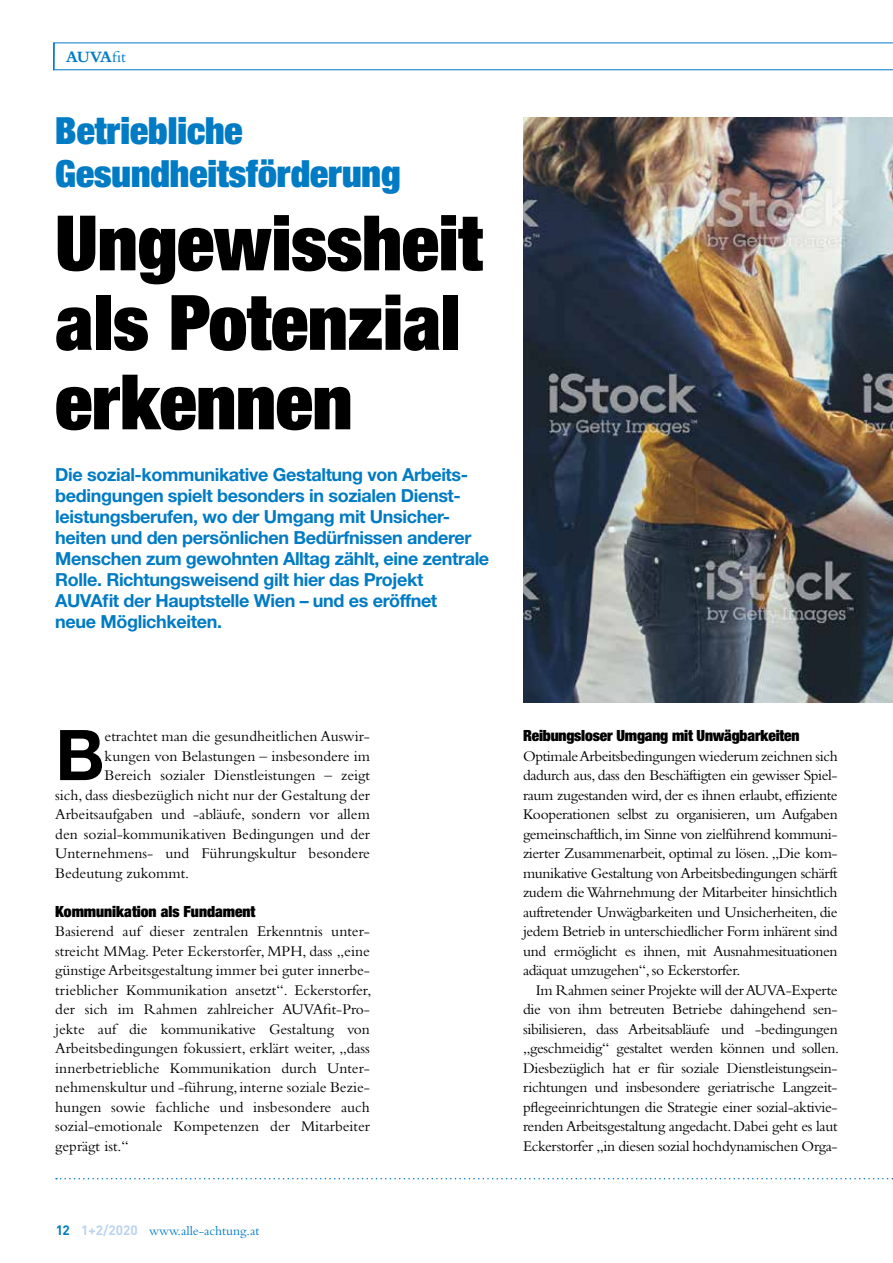
<style>
.page{position:relative;width:893px;height:1263px;background:#fff}
.page>*{position:absolute;margin:0;border:0;box-sizing:border-box;transform-origin:0 0}
.t1{font:900 condensed 76.5px/79.5px "Helvetica Neue LT Std";color:#000}
.t2{font:700 70.05px "Helvetica Neue LT Std";color:#000}
.t3{font:900 condensed 37.5px/43.5px "Helvetica Neue LT Std";color:#007bc4}
.t4{font:700 18px/21px "Helvetica Neue LT Std";letter-spacing:-.02em;color:#007bc4}
.t5{font:700 16.5px "Bembo Std";color:#007bc4}
.t6{font:15.45px/19.5px "Bembo Std";color:#000;text-align:justify}
.t7{font:900 condensed 15.45px "Helvetica Neue LT Std";letter-spacing:-.01em;color:#000}
.t8{font:13.5px "Bembo Std";color:#007bc4}
.s1{font-weight:400}
.s2{font-family:"DIN Pro";font-weight:700}
.s3{font-family:"DIN Pro";font-weight:700;color:#bcd4f0}
</style>
<div class="page">
<svg style="left:56px;top:1178px;width:837px;height:1px"></svg>
<svg style="left:53px;top:42px;width:840px;height:29px"></svg>
<hr style="left:53px;top:43px;width:2px;height:27px;background:#007bc4">
<img style="left:523px;top:117px;width:370px;height:585px">
<p class="t5" style="left:66px;top:47px;width:62px">AUVA<span class="s1">fit</span></p>
<h3 class="t3" style="left:55px;top:108px;width:347px">Betriebliche<br>Gesundheitsförderung</h3>
<h1 class="t1" style="left:55px;top:201px;width:429px">Ungewissheit als Potenzial erkennen</h1>
<p class="t4" style="left:55px;top:464px;width:435px">Die sozial-kommunikative Gestaltung von Arbeits&shy;bedingungen spielt besonders in sozialen Dienst&shy;leistungsberufen, wo der Umgang mit Unsicher&shy;heiten und den persönlichen Bedürfnissen anderer Menschen zum gewohnten Alltag zählt, eine zentrale Rolle. Richtungsweisend gilt hier das Projekt AUVAfit der Hauptstelle Wien – und es eröffnet<br>neue Möglichkeiten.</p>
<h2 class="t2" style="left:55px;top:712px;width:51px">B</h2>
<p class="t6" style="left:105px;top:726px;width:267px">etrachtet man die gesundheitlichen Auswir-</p>
<p class="t6" style="left:105px;top:746px;width:267px">kungen von Belastungen – insbesondere im</p>
<p class="t6" style="left:105px;top:765px;width:267px">Bereich sozialer Dienstleistungen – zeigt</p>
<p class="t6" style="left:55px;top:785px;width:316px">sich, dass diesbezüglich nicht nur der Gestaltung der</p>
<p class="t6" style="left:55px;top:804px;width:316px">Arbeitsaufgaben und -abläufe, sondern vor allem</p>
<p class="t6" style="left:55px;top:824px;width:316px">den sozial-kommunikativen Bedingungen und der</p>
<p class="t6" style="left:55px;top:843px;width:316px">Unternehmens- und Führungskultur besondere</p>
<p class="t6" style="left:55px;top:863px;width:135px">Bedeutung zukommt.</p>
<p class="t7" style="left:55px;top:901px;width:202px">Kommunikation als Fundament</p>
<p class="t6" style="left:55px;top:921px;width:318px">Basierend auf dieser zentralen Erkenntnis unter&shy;streicht MMag. Peter Eckerstorfer, MPH, dass „eine günstige Arbeitsgestaltung immer bei guter innerbe&shy;trieblicher Kommunikation ansetzt“. Eckerstorfer, der sich im Rahmen zahlreicher AUVAfit-Pro&shy;jekte auf die kommunikative Gestaltung von Arbeitsbedingungen fokussiert, erklärt weiter, „dass innerbetriebliche Kommunikation durch Unter&shy;nehmenskultur und -führung, interne soziale Bezie&shy;hungen sowie fachliche und insbesondere auch sozial-emotionale Kompetenzen der Mitarbeiter geprägt ist.“</p>
<p class="t8" style="left:55px;top:1223px;width:206px"><span class="s2">12</span> <span class="s3">1+2/2020</span> www.alle-achtung.at</p>
<p class="t7" style="left:523px;top:726px;width:278px">Reibungsloser Umgang mit Unwägbarkeiten</p>
<p class="t6" style="left:523px;top:746px;width:316px">Optimale Arbeitsbedingungen wiederum zeichnen sich dadurch aus, dass den Beschäftigten ein gewisser Spiel&shy;raum zugestanden wird, der es ihnen erlaubt, effiziente Kooperationen selbst zu organisieren, um Aufgaben gemeinschaftlich, im Sinne von zielführend kommuni&shy;zierter Zusammenarbeit, optimal zu lösen. „Die kom&shy;munikative Gestaltung von Arbeitsbedingungen schärft zudem die Wahrnehmung der Mitarbeiter hinsichtlich auftretender Unwägbarkeiten und Unsicherheiten, die jedem Betrieb in unterschiedlicher Form inhärent sind und ermöglicht es ihnen, mit Ausnahmesituationen adäquat umzugehen“, so Eckerstorfer.</p>
<p class="t6" style="left:523px;top:980px;width:318px;text-indent:13px">Im Rahmen seiner Projekte will der AUVA-Experte die von ihm betreuten Betriebe dahingehend sen&shy;sibilisieren, dass Arbeitsabläufe und -bedingungen „geschmeidig“ gestaltet werden können und sollen.<br>Diesbezüglich hat er für soziale Dienstleistungsein&shy;richtungen und insbesondere geriatrische Langzeit&shy;pflegeeinrichtungen die Strategie einer sozial-aktivie&shy;renden Arbeitsgestaltung angedacht. Dabei geht es laut Eckerstorfer „in diesen sozial hochdynamischen Orga-</p>
</div>
